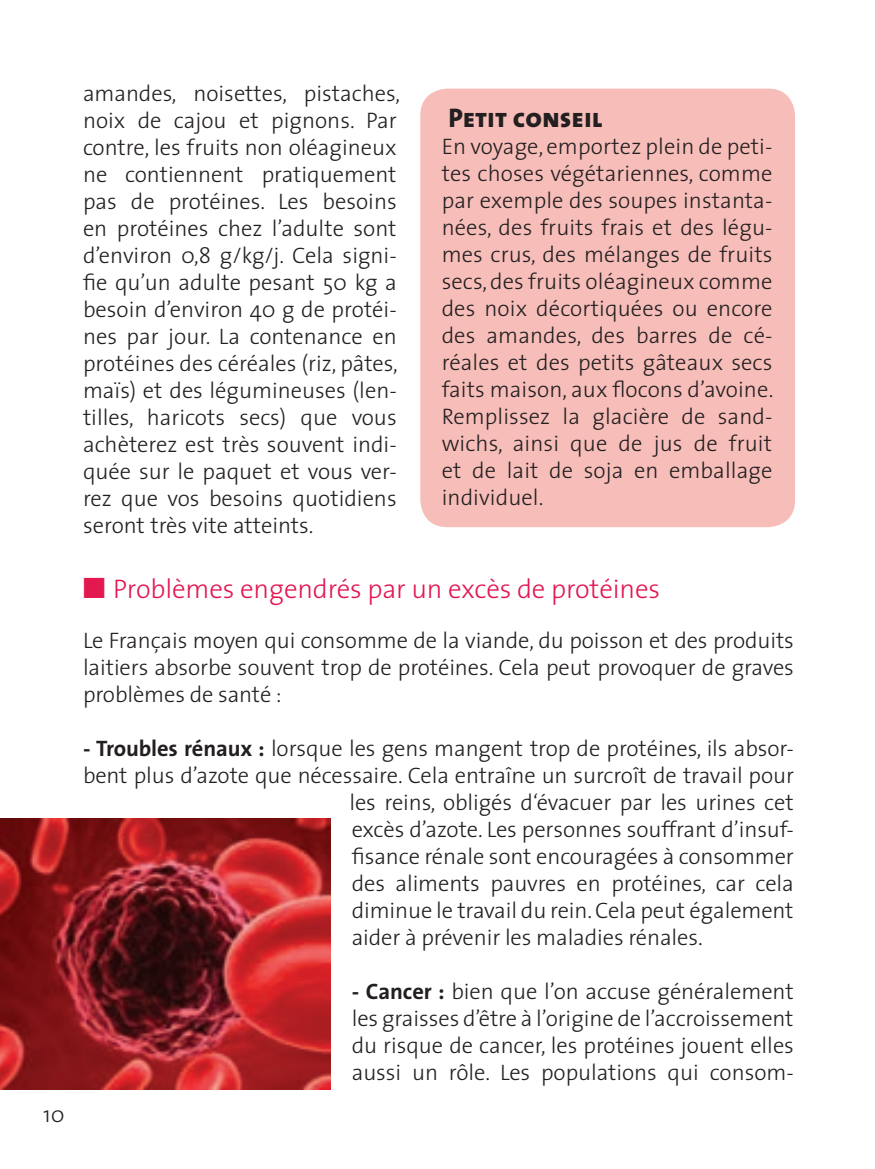
<style>
.page{position:relative;width:875px;height:1169px;background:#fff}
.page>*{position:absolute;margin:0;border:0;box-sizing:border-box;transform-origin:0 0}
.t1{font:300 27px "The Sans";letter-spacing:-.005em;color:#e31851}
.t2{font:27px "The Sans Extra Bold Caps";color:#231f20}
.t3{font:300 22.5px/27px "The Sans";letter-spacing:-.005em;color:#231f20;text-align:justify}
.s1{font-weight:700}
</style>
<div class="page">
<div style="left:420px;top:89px;width:375px;height:438px;background:#f6bdb9;border-radius:27px"></div>
<img style="left:0;top:818px;width:331px;height:271px">
<p class="t3" style="left:43px;top:1100px;width:23px">10</p>
<p class="t3" style="left:83px;top:79px;width:319px;text-align:left">amandes, noisettes, pistaches, noix de cajou et pignons. Par contre, les fruits non oléagineux ne contiennent pratiquement pas de protéines. Les besoins en protéines chez l’adulte sont d’environ 0,8 g/kg/j. Cela signi&shy;fie qu’un adulte pesant 50 kg a besoin d’environ 40 g de protéi&shy;nes par jour. La contenance en protéines des céréales (riz, pâtes, maïs) et des légumineuses (len&shy;tilles, haricots secs) que vous achèterez est très souvent indi&shy;quée sur le paquet et vous ver&shy;rez que vos besoins quotidiens seront très vite atteints.</p>
<p class="t2" style="left:448px;top:95px;width:156px">Petit conseil</p>
<p class="t3" style="left:442px;top:132px;width:333px">En voyage, emportez plein de peti&shy;tes choses végétariennes, comme par exemple des soupes instanta&shy;nées, des fruits frais et des légu&shy;mes crus, des mélanges de fruits secs, des fruits oléagineux comme des noix décortiquées ou encore des amandes, des barres de cé&shy;réales et des petits gâteaux secs faits maison, aux flocons d’avoine.<br>Remplissez la glacière de sand&shy;wichs, ainsi que de jus de fruit et de lait de soja en emballage individuel.</p>
<p class="t1" style="left:83px;top:566px;width:579px">■ Problèmes engendrés par un excès de protéines</p>
<p class="t3" style="left:83px;top:626px;width:712px">Le Français moyen qui consomme de la viande, du poisson et des produits laitiers absorbe souvent trop de protéines. Cela peut provoquer de graves problèmes de santé :</p>
<p class="t3" style="left:83px;top:734px;width:712px"><span class="s1">- Troubles rénaux :</span> lorsque les gens mangent trop de protéines, ils absor-</p>
<p class="t3" style="left:83px;top:761px;width:712px">bent plus d’azote que nécessaire. Cela entraîne un surcroît de travail pour</p>
<p class="t3" style="left:349px;top:788px;width:446px">les reins, obligés d‘évacuer par les urines cet</p>
<p class="t3" style="left:352px;top:815px;width:444px">excès d’azote. Les personnes souffrant d’insuf-</p>
<p class="t3" style="left:352px;top:842px;width:444px">fisance rénale sont encouragées à consommer</p>
<p class="t3" style="left:352px;top:869px;width:444px">des aliments pauvres en protéines, car cela</p>
<p class="t3" style="left:352px;top:896px;width:443px">diminue le travail du rein. Cela peut également</p>
<p class="t3" style="left:352px;top:923px;width:352px">aider à prévenir les maladies rénales.</p>
<p class="t3" style="left:352px;top:977px;width:444px"><span class="s1">- Cancer :</span> bien que l’on accuse généralement les graisses d’être à l’origine de l’accroissement du risque de cancer, les protéines jouent elles aussi un rôle. Les populations qui consom-</p>
</div>
